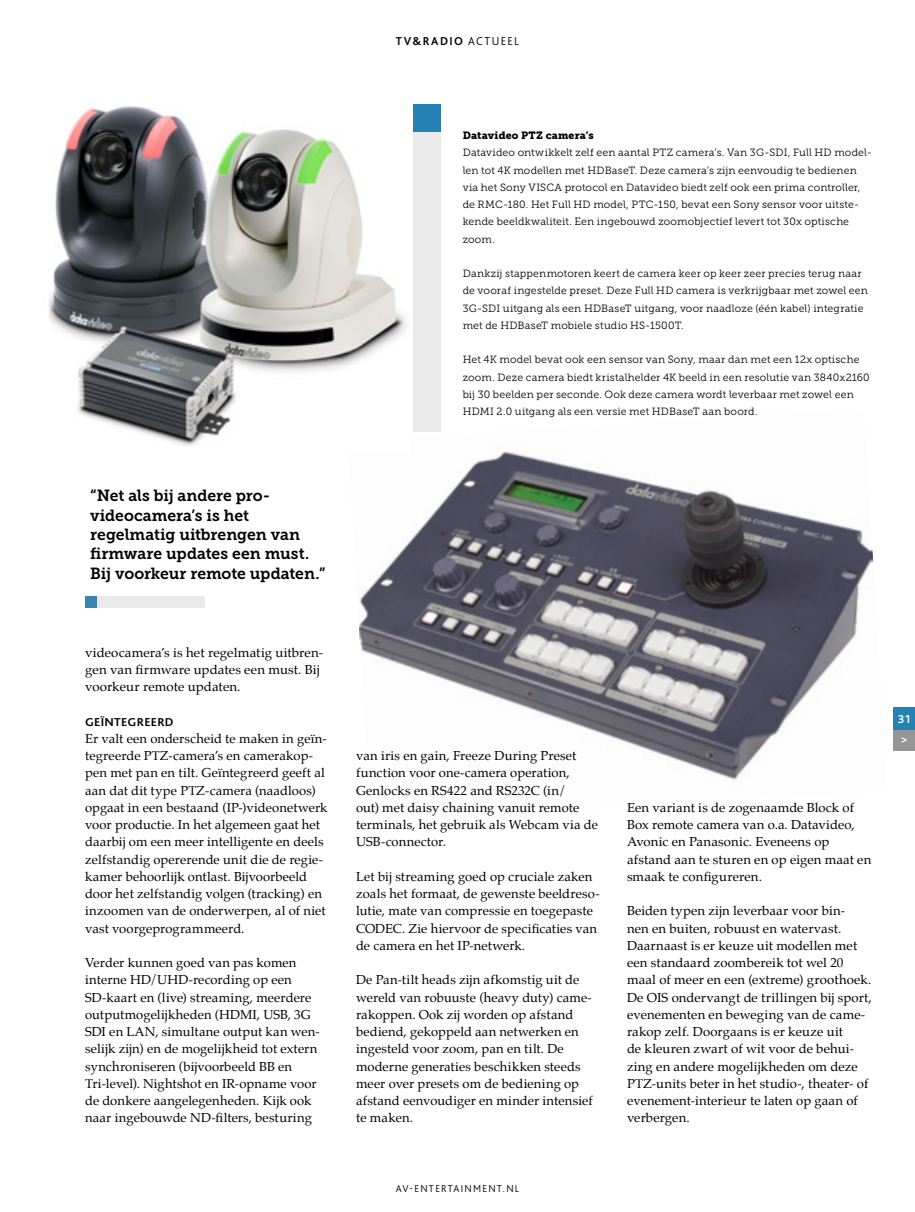
<style>
.page{position:relative;width:915px;height:1212px;background:#fff}
.page>*{position:absolute;margin:0;border:0;box-sizing:border-box;transform-origin:0 0}
.t1{font:16.05px/19.4px "Museo Slab 700";letter-spacing:-.005em;color:#000}
.t2{font:12.75px/17.2px "Palatino";letter-spacing:.01em;color:#000}
.t3{font:12.75px/17.2px "Palatino";letter-spacing:.01em;color:#000;scale:1.04 1}
.t4{font:700 12px "Bliss 2";letter-spacing:.025em;color:#000}
.t5{font:700 12px "Bliss 2";letter-spacing:.025em;color:#000;scale:1.04 1}
.t6{font:700 12px/20.7px "Bliss 2";color:#fff}
.t7{font:10.5px/17.2px "Museo Slab 300";letter-spacing:.015em;color:#000}
.t8{font:10.5px "Museo Slab 900";letter-spacing:.015em;color:#000}
.t9{font:300 10.5px "Bliss 2";letter-spacing:.125em;color:#000}
.s1{font-weight:300}
</style>
<div class="page">
<img style="left:359px;top:409px;width:515px;height:371px">
<div style="left:413px;top:104px;width:27px;height:328px;background:#eaeaea"></div>
<div style="left:413px;top:104px;width:27px;height:27px;background:#2381b4"></div>
<div style="left:893px;top:728px;width:21px;height:22px;background:#979696"></div>
<div style="left:893px;top:707px;width:21px;height:22px;background:#2381b4"></div>
<svg style="left:85px;top:596px;width:119px;height:12px"></svg>
<img style="left:49px;top:106px;width:360px;height:346px">
<p class="t4" style="left:395px;top:33px;width:125px">TV&amp;RADIO <span class="s1">ACTUEEL</span></p>
<p class="t8" style="left:462px;top:129px;width:133px">Datavideo PTZ camera’s</p>
<p class="t7" style="left:462px;top:144px;width:411px">Datavideo ontwikkelt zelf een aantal PTZ camera’s. Van 3G-SDI, Full HD model&shy;len tot 4K modellen met HDBaseT. Deze camera’s zijn eenvoudig te bedienen via het Sony VISCA protocol en Datavideo biedt zelf ook een prima controller, de RMC-180. Het Full HD model, PTC-150, bevat een Sony sensor voor uitste&shy;kende beeldkwaliteit. Een ingebouwd zoomobjectief levert tot 30x optische zoom.</p>
<p class="t7" style="left:462px;top:265px;width:406px">Dankzij stappenmotoren keert de camera keer op keer zeer precies terug naar de vooraf ingestelde preset. Deze Full HD camera is verkrijgbaar met zowel een 3G-SDI uitgang als een HDBaseT uitgang, voor naadloze (één kabel) integratie met de HDBaseT mobiele studio HS-1500T.</p>
<p class="t7" style="left:462px;top:351px;width:408px">Het 4K model bevat ook een sensor van Sony, maar dan met een 12x optische zoom. Deze camera biedt kristalhelder 4K beeld in een resolutie van 3840x2160 bij 30 beelden per seconde. Ook deze camera wordt leverbaar met zowel een HDMI 2.0 uitgang als een versie met HDBaseT aan boord.</p>
<p class="t1" style="left:90px;top:486px;width:237px">“Net als bij andere pro&shy;videocamera’s is het regelmatig uitbrengen van firmware updates een must.<br>Bij voorkeur remote updaten.”</p>
<p class="t3" style="left:85px;top:643px;width:230px">videocamera’s is het regelmatig uitbren&shy;gen van firmware updates een must. Bij voorkeur remote updaten.</p>
<p class="t5" style="left:85px;top:714px;width:87px">GEÏNTEGREERD</p>
<p class="t2" style="left:85px;top:730px;width:243px">Er valt een onderscheid te maken in geïn&shy;tegreerde PTZ-camera’s en camerakop&shy;pen met pan en tilt. Geïntegreerd geeft al aan dat dit type PTZ-camera (naadloos) opgaat in een bestaand (IP-)videonetwerk voor productie. In het algemeen gaat het daarbij om een meer intelligente en deels zelfstandig opererende unit die de regie&shy;kamer behoorlijk ontlast. Bijvoorbeeld door het zelfstandig volgen (tracking) en inzoomen van de onderwerpen, al of niet vast voorgeprogrammeerd.</p>
<p class="t2" style="left:85px;top:954px;width:236px">Verder kunnen goed van pas komen interne HD/UHD-recording op een SD-kaart en (live) streaming, meerdere outputmogelijkheden (HDMI, USB, 3G SDI en LAN, simultane output kan wen&shy;selijk zijn) en de mogelijkheid tot extern synchroniseren (bijvoorbeeld BB en Tri-level). Nightshot en IR-opname voor de donkere aangelegenheden. Kijk ook naar ingebouwde ND-filters, besturing</p>
<p class="t2" style="left:356px;top:747px;width:243px">van iris en gain, Freeze During Preset function voor one-camera operation, Genlocks en RS422 and RS232C (in/<br>out) met daisy chaining vanuit remote terminals, het gebruik als Webcam via de USB-connector.</p>
<p class="t2" style="left:356px;top:868px;width:245px">Let bij streaming goed op cruciale zaken zoals het formaat, de gewenste beeldreso&shy;lutie, mate van compressie en toegepaste CODEC. Zie hiervoor de specificaties van de camera en het IP-netwerk.</p>
<p class="t2" style="left:356px;top:971px;width:238px">De Pan-tilt heads zijn afkomstig uit de wereld van robuuste (heavy duty) came&shy;rakoppen. Ook zij worden op afstand bediend, gekoppeld aan netwerken en ingesteld voor zoom, pan en tilt. De moderne generaties beschikken steeds meer over presets om de bediening op afstand eenvoudiger en minder intensief te maken.</p>
<p class="t9" style="left:395px;top:1182px;width:125px">AV-ENTERTAINMENT.NL</p>
<p class="t2" style="left:626px;top:799px;width:246px">Een variant is de zogenaamde Block of Box remote camera van o.a. Datavideo, Avonic en Panasonic. Eveneens op afstand aan te sturen en op eigen maat en smaak te configureren.</p>
<p class="t2" style="left:626px;top:902px;width:246px">Beiden typen zijn leverbaar voor bin-<br>nen en buiten, robuust en watervast.<br>Daarnaast is er keuze uit modellen met een standaard zoombereik tot wel 20 maal of meer en een (extreme) groothoek.<br>De OIS ondervangt de trillingen bij sport, evenementen en beweging van de came&shy;rakop zelf. Doorgaans is er keuze uit<br>de kleuren zwart of wit voor de behui&shy;zing en andere mogelijkheden om deze PTZ-units beter in het studio-, theater- of evenement-interieur te laten op gaan of verbergen.</p>
<p class="t6" style="left:897px;top:708px;width:14px">31 &gt;</p>
</div>
